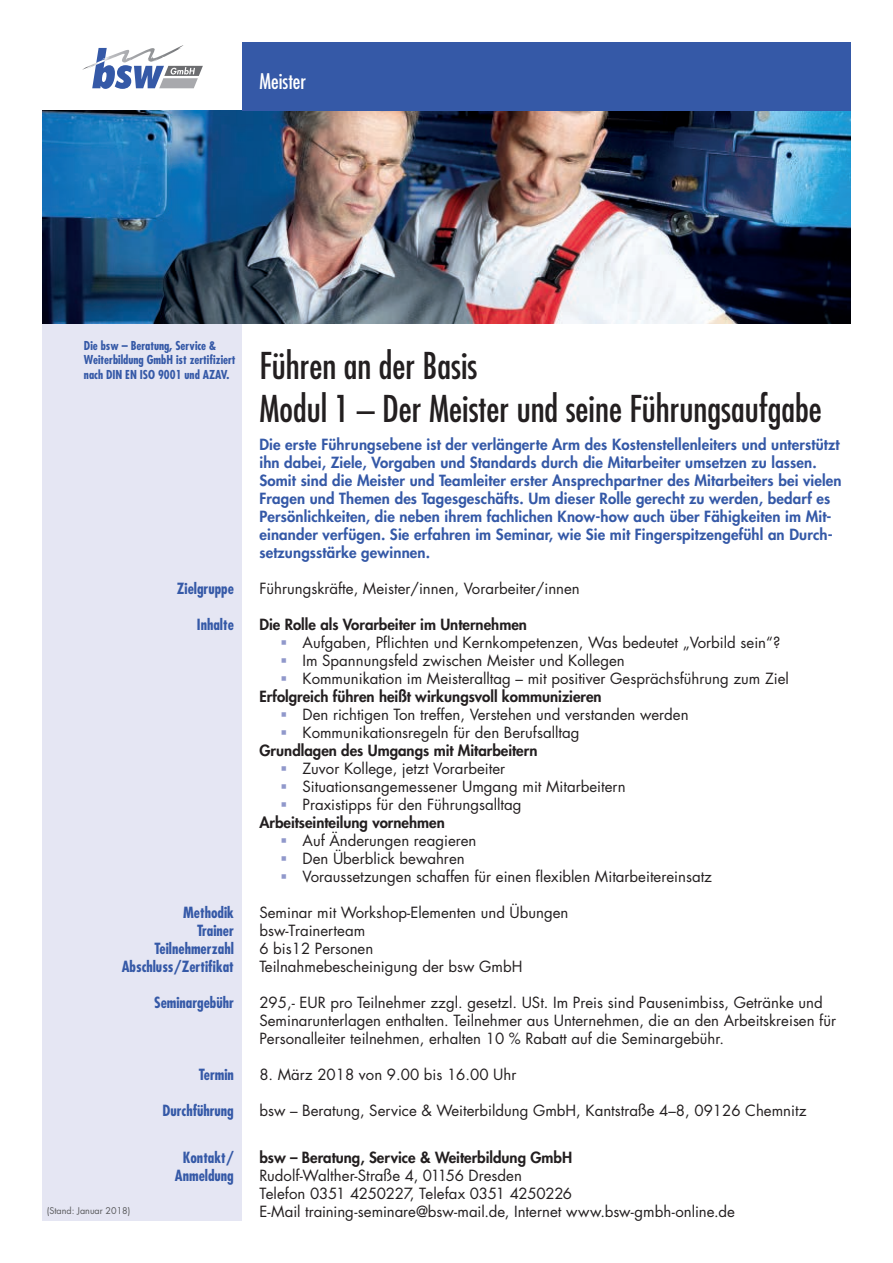
<style>
.page{position:relative;width:893px;height:1263px;background:#fff}
.page>*{position:absolute;margin:0;border:0;box-sizing:border-box;transform-origin:0 0}
.t1{font:condensed 36px/43.2px "Futura LT";color:#231f20}
.t2{font:condensed 21px "Futura LT";color:#fff}
.Absatz_Bildungsangeb{font:15px/18px "Futura LT";color:#231f20}
.t3{font:800 15px/18px "Futura LT";letter-spacing:.01em;color:#3559a7}
.Absatz_Bildungsangeb-2{font:800 15px "Futura LT";color:#231f20}
.t4{font:700 condensed 15px "Futura LT";color:#3559a7}
.t5{font:700 condensed 12px/14.4px "Futura LT";color:#3559a7}
.t6{font:9px "Futura LT";color:#57585a}
.s1{color:#9098cb}
.s2{font-weight:800}
</style>
<div class="page">
<div style="left:43px;top:111px;width:199px;height:1109px;background:#e5e6f3"></div>
<img style="left:43px;top:110px;width:807px;height:213px">
<svg style="left:82px;top:45px;width:121px;height:44px"></svg>
<div style="left:242px;top:43px;width:608px;height:68px;background:#3559a7"></div>
<p class="t2" style="left:259px;top:68px;width:48px">Meister</p>
<p class="t5" style="left:84px;top:338px;width:153px">Die bsw – Beratung, Service &amp;<br>Weiterbildung GmbH ist zertifiziert</p>
<p class="t5" style="left:84px;top:367px;width:147px">nach DIN EN ISO 9001 und AZAV.</p>
<p class="t4" style="left:177px;top:579px;width:58px">Zielgruppe</p>
<p class="t4" style="left:197px;top:615px;width:39px">Inhalte</p>
<p class="t4" style="left:183px;top:903px;width:52px">Methodik</p>
<p class="t4" style="left:197px;top:921px;width:38px">Trainer</p>
<p class="t4" style="left:154px;top:939px;width:81px">Teilnehmerzahl</p>
<p class="t4" style="left:122px;top:957px;width:114px">Abschluss/Zertifikat</p>
<p class="t4" style="left:154px;top:993px;width:81px">Seminargebühr</p>
<p class="t6" style="left:47px;top:1204px;width:85px">(Stand: Januar 2018)</p>
<p class="t4" style="left:199px;top:1065px;width:37px">Termin</p>
<p class="t4" style="left:163px;top:1101px;width:73px">Durchführung</p>
<p class="t4" style="left:183px;top:1148px;width:53px">Kontakt/</p>
<p class="t4" style="left:175px;top:1166px;width:60px">Anmeldung</p>
<p class="t1" style="left:259px;top:343px;width:564px">Führen an der Basis<br>Modul 1 – Der Meister und seine Führungsaufgabe</p>
<p class="t3" style="left:259px;top:435px;width:582px">Die erste Führungsebene ist der verlängerte Arm des Kostenstellenleiters und unterstützt ihn dabei, Ziele, Vorgaben und Standards durch die Mitarbeiter umsetzen zu lassen.</p>
<p class="t3" style="left:259px;top:471px;width:584px">Somit sind die Meister und Teamleiter erster Ansprechpartner des Mitarbeiters bei vielen<br>Fragen und Themen des Tagesgeschäfts. Um dieser Rolle gerecht zu werden, bedarf es<br>Persönlichkeiten, die neben ihrem fachlichen Know-how auch über Fähigkeiten im Mit-</p>
<p class="t3" style="left:259px;top:525px;width:575px">einander verfügen. Sie erfahren im Seminar, wie Sie mit Fingerspitzengefühl an Durch&shy;setzungsstärke gewinnen.</p>
<p class="Absatz_Bildungsangeb" style="left:259px;top:580px;width:322px">Führungskräfte, Meister/innen, Vorarbeiter/innen</p>
<p class="Absatz_Bildungsangeb-2" style="left:259px;top:614px;width:269px">Die Rolle als Vorarbeiter im Unternehmen</p>
<p class="Absatz_Bildungsangeb" style="left:281px;top:634px;width:501px"><span class="s1">▪</span> Aufgaben, Pflichten und Kernkompetenzen, Was bedeutet „Vorbild sein“?</p>
<p class="Absatz_Bildungsangeb" style="left:281px;top:652px;width:346px"><span class="s1">▪</span> Im Spannungsfeld zwischen Meister und Kollegen</p>
<p class="Absatz_Bildungsangeb" style="left:281px;top:670px;width:510px"><span class="s1">▪</span> Kommunikation im Meisteralltag – mit positiver Gesprächsführung zum Ziel</p>
<p class="Absatz_Bildungsangeb-2" style="left:259px;top:686px;width:344px">Erfolgreich führen heißt wirkungsvoll kommunizieren</p>
<p class="Absatz_Bildungsangeb" style="left:281px;top:706px;width:409px"><span class="s1">▪</span> Den richtigen Ton treffen, Verstehen und verstanden werden</p>
<p class="Absatz_Bildungsangeb" style="left:281px;top:724px;width:300px"><span class="s1">▪</span> Kommunikationsregeln für den Berufsalltag</p>
<p class="Absatz_Bildungsangeb-2" style="left:259px;top:740px;width:280px">Grundlagen des Umgangs mit Mitarbeitern</p>
<p class="Absatz_Bildungsangeb" style="left:281px;top:760px;width:226px"><span class="s1">▪</span> Zuvor Kollege, jetzt Vorarbeiter</p>
<p class="Absatz_Bildungsangeb" style="left:281px;top:778px;width:346px"><span class="s1">▪</span> Situationsangemessener Umgang mit Mitarbeitern</p>
<p class="Absatz_Bildungsangeb" style="left:281px;top:796px;width:242px"><span class="s1">▪</span> Praxistipps für den Führungsalltag</p>
<p class="Absatz_Bildungsangeb-2" style="left:259px;top:812px;width:187px">Arbeitseinteilung vornehmen</p>
<p class="Absatz_Bildungsangeb" style="left:281px;top:832px;width:197px"><span class="s1">▪</span> Auf Änderungen reagieren</p>
<p class="Absatz_Bildungsangeb" style="left:281px;top:850px;width:186px"><span class="s1">▪</span> Den Überblick bewahren</p>
<p class="Absatz_Bildungsangeb" style="left:281px;top:868px;width:433px"><span class="s1">▪</span> Voraussetzungen schaffen für einen flexiblen Mitarbeitereinsatz</p>
<p class="Absatz_Bildungsangeb" style="left:259px;top:904px;width:311px">Seminar mit Workshop-Elementen und Übungen</p>
<p class="Absatz_Bildungsangeb" style="left:259px;top:922px;width:107px">bsw-Trainerteam</p>
<p class="Absatz_Bildungsangeb" style="left:259px;top:940px;width:115px">6 bis12 Personen</p>
<p class="Absatz_Bildungsangeb" style="left:259px;top:958px;width:265px">Teilnahmebescheinigung der bsw GmbH</p>
<p class="Absatz_Bildungsangeb" style="left:259px;top:994px;width:578px">295,- EUR pro Teilnehmer zzgl. gesetzl. USt. Im Preis sind Pausenimbiss, Getränke und<br>Seminarunterlagen enthalten. Teilnehmer aus Unternehmen, die an den Arbeitskreisen für<br>Personalleiter teilnehmen, erhalten 10 % Rabatt auf die Seminargebühr.</p>
<p class="Absatz_Bildungsangeb" style="left:259px;top:1066px;width:259px">8. März 2018 von 9.00 bis 16.00 Uhr</p>
<p class="Absatz_Bildungsangeb" style="left:259px;top:1102px;width:549px">bsw – Beratung, Service &amp; Weiterbildung GmbH, Kantstraße 4–8, 09126 Chemnitz</p>
<p class="Absatz_Bildungsangeb" style="left:259px;top:1148px;width:314px"><span class="s2">bsw – Beratung, Service &amp; Weiterbildung GmbH<br></span>Rudolf-Walther-Straße 4, 01156 Dresden<br>Telefon 0351 4250227, Telefax 0351 4250226</p>
<p class="Absatz_Bildungsangeb" style="left:259px;top:1202px;width:477px">E-Mail training-seminare@bsw-mail.de, Internet www.bsw-gmbh-online.de</p>
</div>
